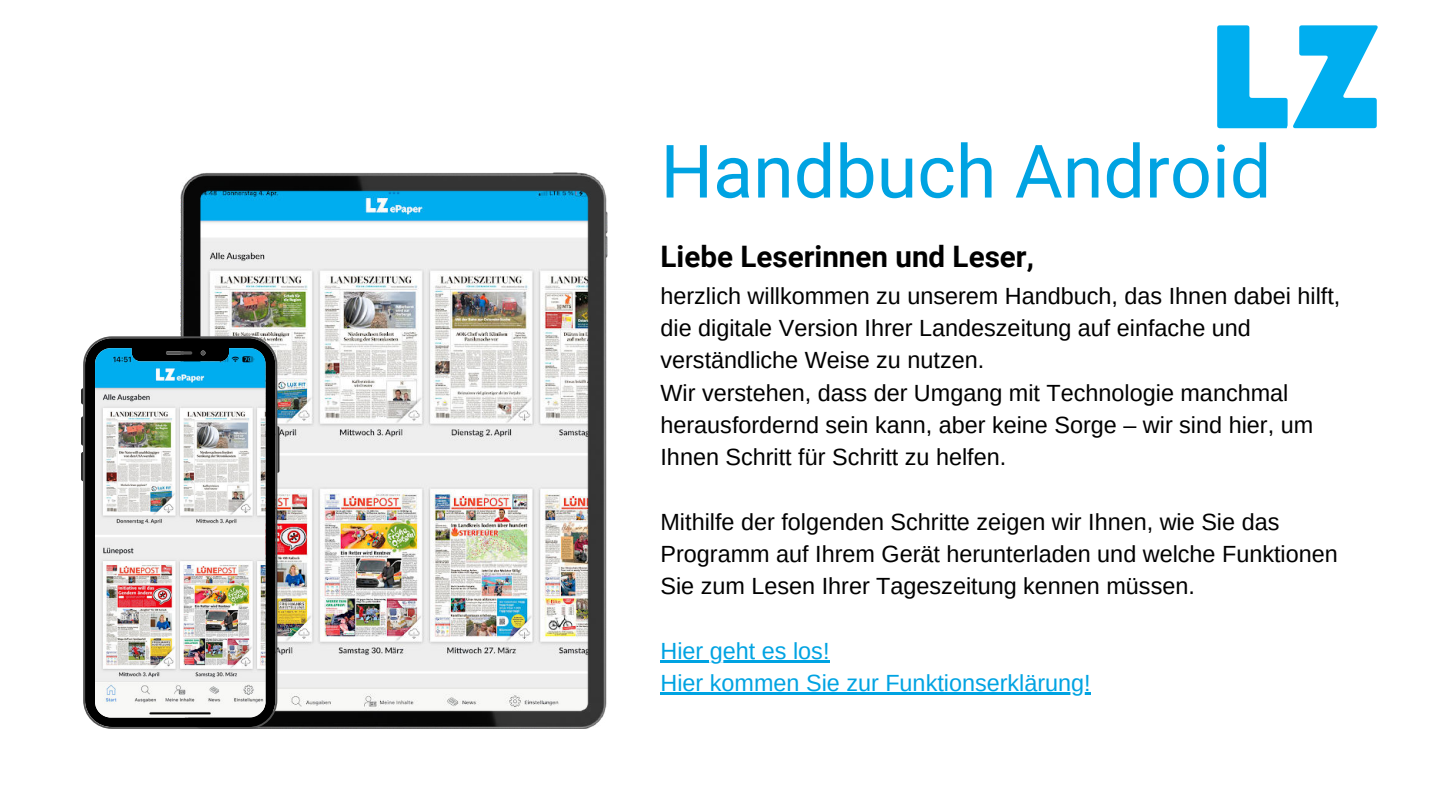
<style>
.page{position:relative;width:1440px;height:810px;background:#fff}
.page>*{position:absolute;margin:0;border:0;box-sizing:border-box;transform-origin:0 0}
.t1{font:73.7px "Roboto";color:#00a3e2}
.t2{font:700 29.6px "Roboto";color:#000}
.t3{font:23.4px/32.3px "Arimo";color:#000}
.t4{font:23.4px/32.2px "Arimo";color:#00a3e2}
</style>
<div class="page">
<img style="left:180px;top:172px;width:428px;height:557px">
<svg style="left:81px;top:388px;width:2px;height:16px"></svg>
<svg style="left:81px;top:416px;width:2px;height:30px"></svg>
<svg style="left:81px;top:452px;width:2px;height:29px"></svg>
<svg style="left:277px;top:426px;width:2px;height:47px"></svg>
<img style="left:83px;top:336px;width:194px;height:393px">
<hr style="left:660px;top:660px;width:170px;height:2px;background:#00a3e2">
<hr style="left:660px;top:692px;width:431px;height:3px;background:#00a3e2">
<svg style="left:1217px;top:25px;width:161px;height:103px"></svg>
<h1 class="t1" style="left:661px;top:120px;width:612px">Handbuch Android</h1>
<p class="t2" style="left:661px;top:236px;width:375px">Liebe Leserinnen und Leser,</p>
<p class="t3" style="left:660px;top:280px;width:681px">herzlich willkommen zu unserem Handbuch, das Ihnen dabei hilft, die digitale Version Ihrer Landeszeitung auf einfache und verständliche Weise zu nutzen.<br>Wir verstehen, dass der Umgang mit Technologie manchmal herausfordernd sein kann, aber keine Sorge – wir sind hier, um Ihnen Schritt für Schritt zu helfen.</p>
<p class="t3" style="left:660px;top:506px;width:679px">Mithilfe der folgenden Schritte zeigen wir Ihnen, wie Sie das<br>Programm auf Ihrem Gerät herunterladen und welche Funktionen<br>Sie zum Lesen Ihrer Tageszeitung kennen müssen.</p>
<p class="t4" style="left:660px;top:635px;width:432px">Hier geht es los!<br>Hier kommen Sie zur Funktionserklärung!</p>
</div>
